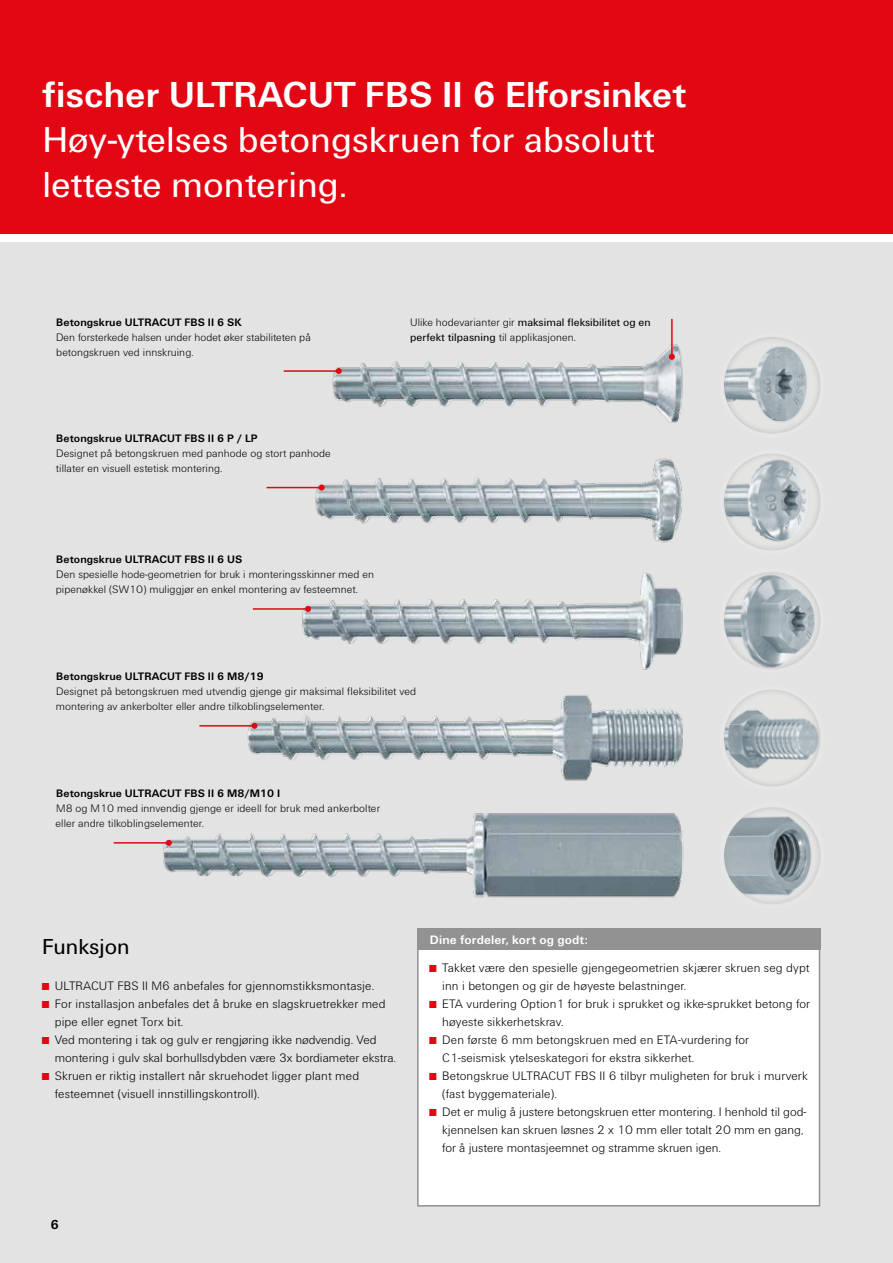
<style>
.page{position:relative;width:893px;height:1263px;background:#fff}
.page>*{position:absolute;margin:0;border:0;box-sizing:border-box;transform-origin:0 0}
.t1{font:37.5px/45px "Fi We";color:#fff}
.t2{font:700 37.5px "Fi We";color:#fff}
.t3{font:22.5px "Fi We";color:#000}
.t4{font:700 13.5px "Fi We";color:#000}
.t5{font:300 12.75px/18px "Fi We";letter-spacing:.01em;color:#000}
.t6{font:700 12.75px "Fi We";letter-spacing:.01em;color:#fff}
.t7{font:300 11.25px/15px "Fi We";letter-spacing:.005em;color:#000}
.t8{font:700 11.25px "Fi We";letter-spacing:.005em;color:#000}
.t9{font:11.25px/15px "Fi We";letter-spacing:.005em;color:#000}
.s1{font-weight:300}
.s2{font-size:10.5px;color:#e30613}
</style>
<div class="page">
<div style="left:0;top:0;width:893px;height:234px;background:#e30613"></div>
<div style="left:0;top:242px;width:893px;height:1021px;background:#e3e3e3"></div>
<div style="left:417px;top:928px;width:403px;height:278px;background:#fff;border:2px solid #929292"></div>
<div style="left:721px;top:569px;width:101px;height:101px;background:#000;opacity:.25"></div>
<div style="left:721px;top:804px;width:101px;height:101px;background:#000;opacity:.25"></div>
<div style="left:721px;top:687px;width:101px;height:100px;background:#000;opacity:.25"></div>
<img style="left:302px;top:572px;width:381px;height:98px">
<img style="left:243px;top:695px;width:440px;height:86px">
<img style="left:163px;top:813px;width:521px;height:85px">
<div style="left:721px;top:451px;width:101px;height:100px;background:#000;opacity:.25"></div>
<img style="left:310px;top:458px;width:372px;height:85px">
<div style="left:721px;top:334px;width:101px;height:101px;background:#000;opacity:.25"></div>
<img style="left:332px;top:344px;width:351px;height:79px">
<div style="left:417px;top:928px;width:403px;height:22px;background:#929292"></div>
<hr style="left:284px;top:370px;width:55px;height:2px;background:#e30613">
<svg style="left:336px;top:368px;width:6px;height:6px"></svg>
<hr style="left:267px;top:487px;width:55px;height:1px;background:#e30613">
<svg style="left:319px;top:485px;width:6px;height:6px"></svg>
<hr style="left:253px;top:608px;width:55px;height:2px;background:#e30613">
<svg style="left:305px;top:606px;width:6px;height:6px"></svg>
<hr style="left:199px;top:725px;width:55px;height:1px;background:#e30613">
<svg style="left:251px;top:723px;width:6px;height:6px"></svg>
<hr style="left:114px;top:842px;width:55px;height:2px;background:#e30613">
<svg style="left:166px;top:840px;width:6px;height:6px"></svg>
<hr style="left:671px;top:319px;width:2px;height:38px;background:#e30613">
<svg style="left:669px;top:354px;width:6px;height:6px"></svg>
<h1 class="t2" style="left:43px;top:74px;width:645px">fischer ULTRACUT FBS II 6 Elforsinket</h1>
<h1 class="t1" style="left:43px;top:118px;width:614px">Høy-ytelses betongskruen for absolutt letteste montering.</h1>
<p class="t8" style="left:56px;top:316px;width:187px">Betongskrue ULTRACUT FBS II 6 SK</p>
<p class="t7" style="left:56px;top:330px;width:256px">Den forsterkede halsen under hodet øker stabiliteten på betongskruen ved innskruing.</p>
<p class="t8" style="left:56px;top:432px;width:203px">Betongskrue ULTRACUT FBS II 6 P / LP</p>
<p class="t7" style="left:56px;top:446px;width:277px">Designet på betongskruen med panhode og stort panhode tillater en visuell estetisk montering.</p>
<p class="t8" style="left:56px;top:553px;width:188px">Betongskrue ULTRACUT FBS II 6 US</p>
<p class="t7" style="left:56px;top:567px;width:320px">Den spesielle hode-geometrien for bruk i monteringsskinner med en pipenøkkel (SW10) muliggjør en enkel montering av festeemnet.</p>
<p class="t9" style="left:410px;top:315px;width:242px"><span class="s1">Ulike hodevarianter gir</span> maksimal fleksibilitet og en perfekt tilpasning <span class="s1">til applikasjonen.</span></p>
<p class="t8" style="left:56px;top:670px;width:209px">Betongskrue ULTRACUT FBS II 6 M8/19</p>
<p class="t7" style="left:56px;top:684px;width:362px">Designet på betongskruen med utvendig gjenge gir maksimal fleksibilitet ved montering av ankerbolter eller andre tilkoblingselementer.</p>
<p class="t8" style="left:56px;top:787px;width:225px">Betongskrue ULTRACUT FBS II 6 M8/M10 I</p>
<p class="t7" style="left:56px;top:801px;width:326px">M8 og M10 med innvendig gjenge er ideell for bruk med ankerbolter eller andre tilkoblingselementer.</p>
<h2 class="t3" style="left:42px;top:934px;width:89px">Funksjon</h2>
<p class="t5" style="left:42px;top:977px;width:334px"><span class="s2">■</span> ULTRACUT FBS II M6 anbefales for gjennomstikksmontasje.</p>
<p class="t5" style="left:55px;top:995px;width:332px;text-indent:-13px"><span class="s2">■</span> For installasjon anbefales det å bruke en slagskruetrekker med pipe eller egnet Torx bit.</p>
<p class="t5" style="left:55px;top:1031px;width:343px;text-indent:-13px"><span class="s2">■</span> Ved montering i tak og gulv er rengjøring ikke nødvendig. Ved montering i gulv skal borhullsdybden være 3x bordiameter ekstra.</p>
<p class="t5" style="left:55px;top:1067px;width:306px;text-indent:-13px"><span class="s2">■</span> Skruen er riktig installert når skruehodet ligger plant med festeemnet (visuell innstillingskontroll).</p>
<p class="t4" style="left:50px;top:1216px;width:10px">6</p>
<p class="t6" style="left:430px;top:932px;width:160px">Dine fordeler, kort og godt:</p>
<p class="t5" style="left:442px;top:959px;width:369px;text-indent:-13px"><span class="s2">■</span> Takket være den spesielle gjengegeometrien skjærer skruen seg dypt inn i betongen og gir de høyeste belastninger.</p>
<p class="t5" style="left:442px;top:995px;width:369px;text-indent:-13px"><span class="s2">■</span> ETA vurdering Option1 for bruk i sprukket og ikke-sprukket betong for høyeste sikkerhetskrav.</p>
<p class="t5" style="left:442px;top:1031px;width:308px;text-indent:-13px"><span class="s2">■</span> Den første 6 mm betongskruen med en ETA-vurdering for<br>C1-seismisk ytelseskategori for ekstra sikkerhet.</p>
<p class="t5" style="left:442px;top:1067px;width:367px;text-indent:-13px"><span class="s2">■</span> Betongskrue ULTRACUT FBS II 6 tilbyr muligheten for bruk i murverk (fast byggemateriale).</p>
<p class="t5" style="left:442px;top:1103px;width:366px;text-indent:-13px"><span class="s2">■</span> Det er mulig å justere betongskruen etter montering. I henhold til god&shy;kjennelsen kan skruen løsnes 2 x 10 mm eller totalt 20 mm en gang, for å justere montasjeemnet og stramme skruen igen.</p>
</div>
